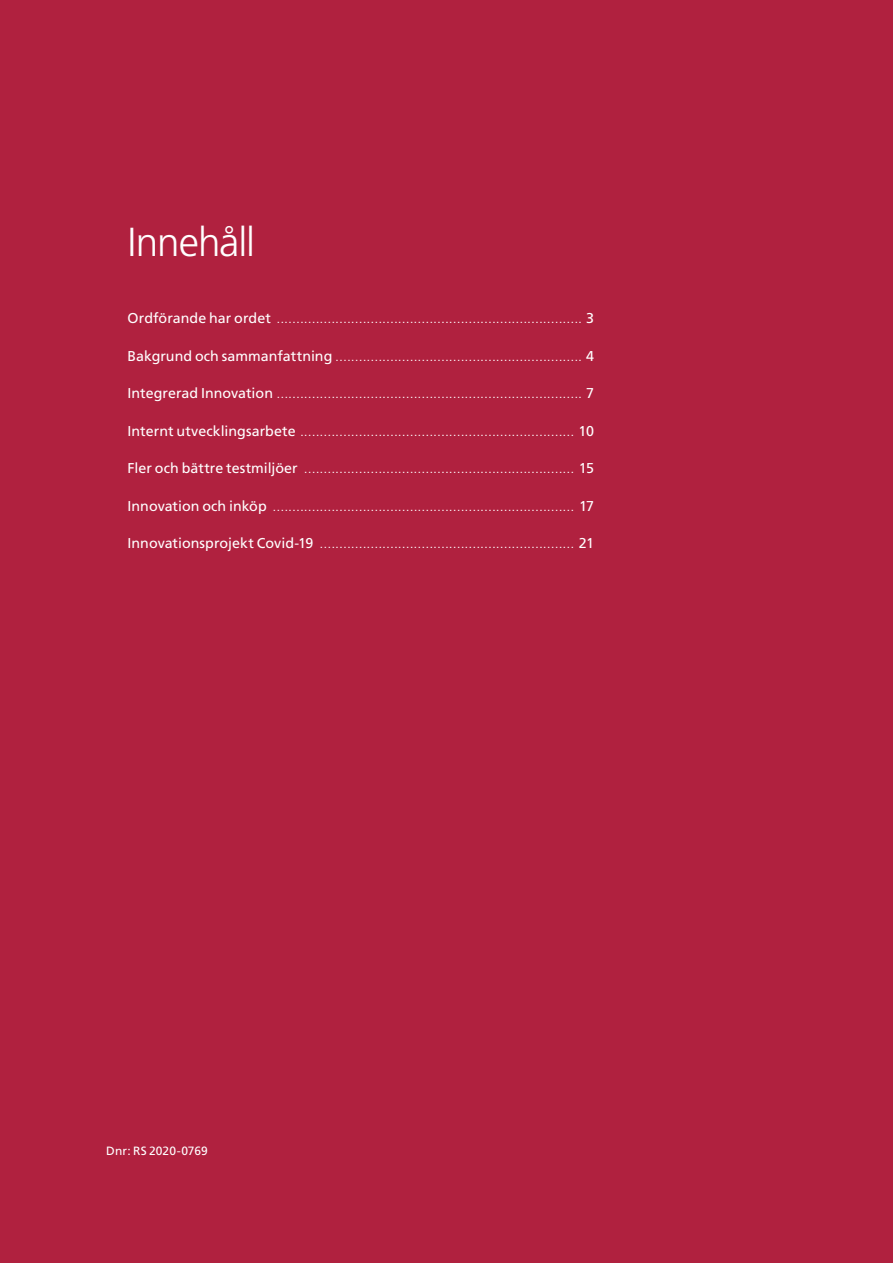
<style>
.page{position:relative;width:893px;height:1263px;background:#b0213f}
.page>*{position:absolute;margin:0;border:0;box-sizing:border-box;transform-origin:0 0}
.t1{font:300 40.5px "Frutiger SLLOTF";letter-spacing:-.025em;color:#fff}
.t2{font:300 14.25px "Frutiger SLLOTF";color:#fff}
.Artikel{font:12px "Frutiger SLLOTF";letter-spacing:.005em;color:#fff}
.s1{font-weight:400}
</style>
<div class="page">
<h1 class="t1" style="left:128px;top:219px;width:129px">Innehåll</h1>
<p class="t2" style="left:128px;top:310px;width:468px"><span class="s1">Ordförande har ordet</span> .............................................................................. <span class="s1">3</span></p>
<p class="t2" style="left:128px;top:348px;width:468px"><span class="s1">Bakgrund och sammanfattning</span> ............................................................... <span class="s1">4</span></p>
<p class="t2" style="left:128px;top:385px;width:468px"><span class="s1">Integrerad Innovation</span> .............................................................................. <span class="s1">7</span></p>
<p class="t2" style="left:128px;top:423px;width:468px"><span class="s1">Internt utvecklingsarbete</span> ...................................................................... <span class="s1">10</span></p>
<p class="t2" style="left:128px;top:460px;width:468px"><span class="s1">Fler och bättre testmiljöer</span> ..................................................................... <span class="s1">15</span></p>
<p class="t2" style="left:128px;top:498px;width:468px"><span class="s1">Innovation och inköp</span> ............................................................................. <span class="s1">17</span></p>
<p class="t2" style="left:128px;top:535px;width:468px"><span class="s1">Innovationsprojekt Covid-19</span> ................................................................. <span class="s1">21</span></p>
<p class="Artikel" style="left:106px;top:1144px;width:103px">Dnr: RS 2020-0769</p>
</div>
